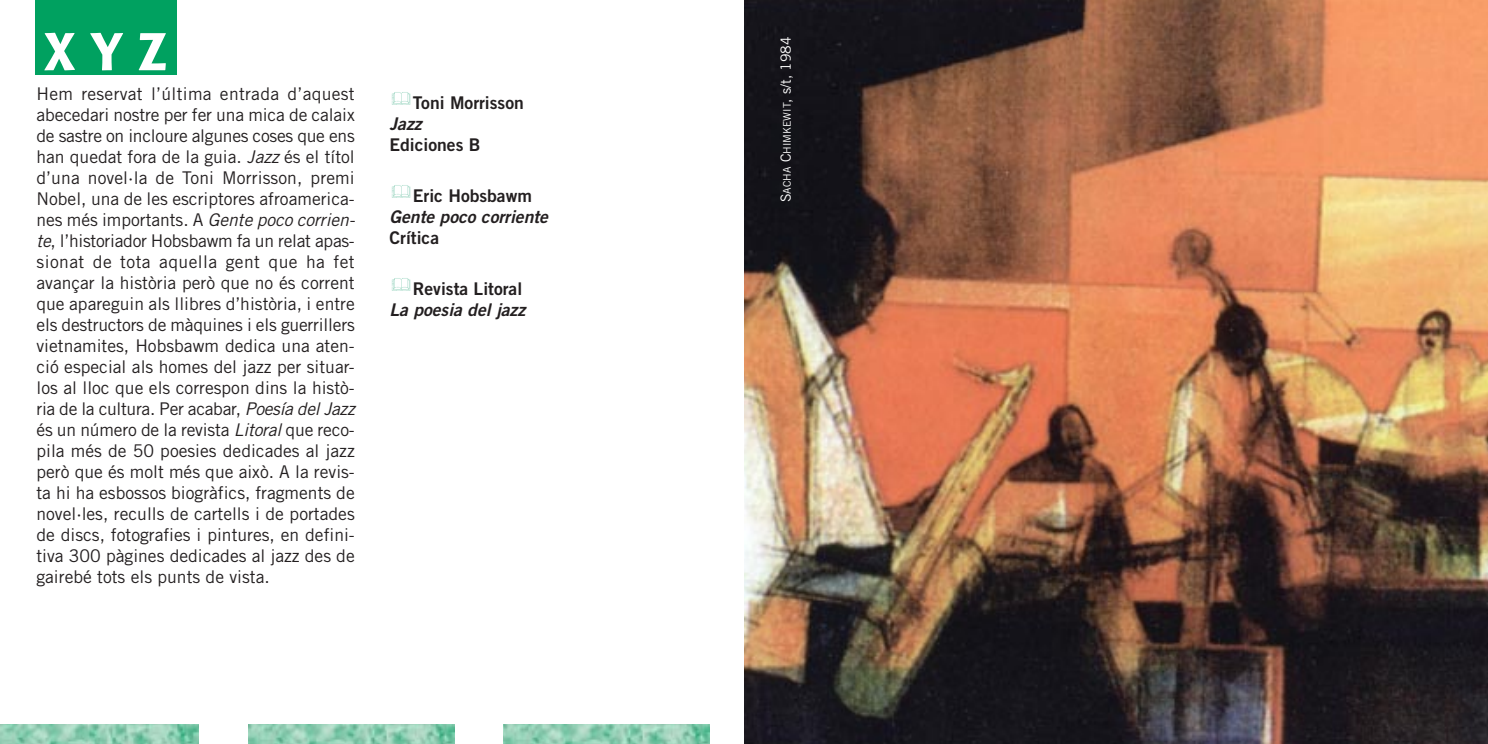
<style>
.page{position:relative;width:1488px;height:744px;background:#fff}
.page>*{position:absolute;margin:0;border:0;box-sizing:border-box;transform-origin:0 0}
.t1{font:500 52.5px "Formata";color:#fff}
.t2{font:17.5px/21px "Trade Gothic";color:#231f20;text-align:justify}
.t3{font:17.5px "Trade Gothic Bold Two";color:#231f20}
.t4{font:italic 17.5px "Trade Gothic Bold Two";color:#231f20}
.t5{font:10.5px "Trade Gothic";color:#fff}
.s1{font-size:14px}
.s2{font-style:italic}
</style>
<div class="page">
<img style="left:0;top:724px;width:198px;height:20px">
<img style="left:248px;top:724px;width:206px;height:20px">
<img style="left:504px;top:724px;width:205px;height:20px">
<img style="left:391px;top:278px;width:20px;height:13px">
<img style="left:391px;top:185px;width:20px;height:13px">
<img style="left:391px;top:92px;width:20px;height:13px">
<img style="left:744px;top:0;width:744px;height:744px">
<div style="left:35px;top:0;width:141px;height:74px;background:#00a160"></div>
<h1 class="t1" style="left:44px;top:28px;width:125px">X Y Z</h1>
<p class="t5" style="left:783px;top:202px;width:167px;rotate:-90deg"><span class="s1">S</span>ACHA <span class="s1">C</span>HIMKEWIT<span class="s1">, s/t, 1984</span></p>
<p class="t2" style="left:36px;top:85px;width:320px">Hem reservat l’última entrada d’aquest abecedari nostre per fer una mica de calaix de sastre on incloure algunes coses que ens han quedat fora de la guia. <span class="s2">Jazz</span> és el títol d’una novel·la de Toni Morrisson, premi Nobel, una de les escriptores afroamerica&shy;nes més importants. A <span class="s2">Gente poco corrien&shy;te</span>, l’historiador Hobsbawm fa un relat apas&shy;sionat de tota aquella gent que ha fet avançar la història però que no és corrent que apareguin als llibres d’història, i entre els destructors de màquines i els guerrillers vietnamites, Hobsbawm dedica una aten&shy;ció especial als homes del jazz per situar&shy;los al lloc que els correspon dins la histò&shy;ria de la cultura. Per acabar, <span class="s2">Poesía del Jazz </span>és un número de la revista <span class="s2">Litoral</span> que reco&shy;pila més de 50 poesies dedicades al jazz però que és molt més que això. A la revis&shy;ta hi ha esbossos biogràfics, fragments de novel·les, reculls de cartells i de portades de discs, fotografies i pintures, en defini&shy;tiva 300 pàgines dedicades al jazz des de gairebé tots els punts de vista.</p>
<p class="t3" style="left:413px;top:96px;width:112px">Toni Morrisson</p>
<p class="t4" style="left:389px;top:117px;width:34px">Jazz</p>
<p class="t3" style="left:389px;top:138px;width:92px">Ediciones B</p>
<p class="t3" style="left:413px;top:189px;width:121px">Eric Hobsbawm</p>
<p class="t4" style="left:389px;top:210px;width:160px">Gente poco corriente</p>
<p class="t3" style="left:389px;top:231px;width:51px">Crítica</p>
<p class="t3" style="left:413px;top:282px;width:111px">Revista Litoral</p>
<p class="t4" style="left:389px;top:303px;width:137px">La poesia del jazz</p>
</div>
